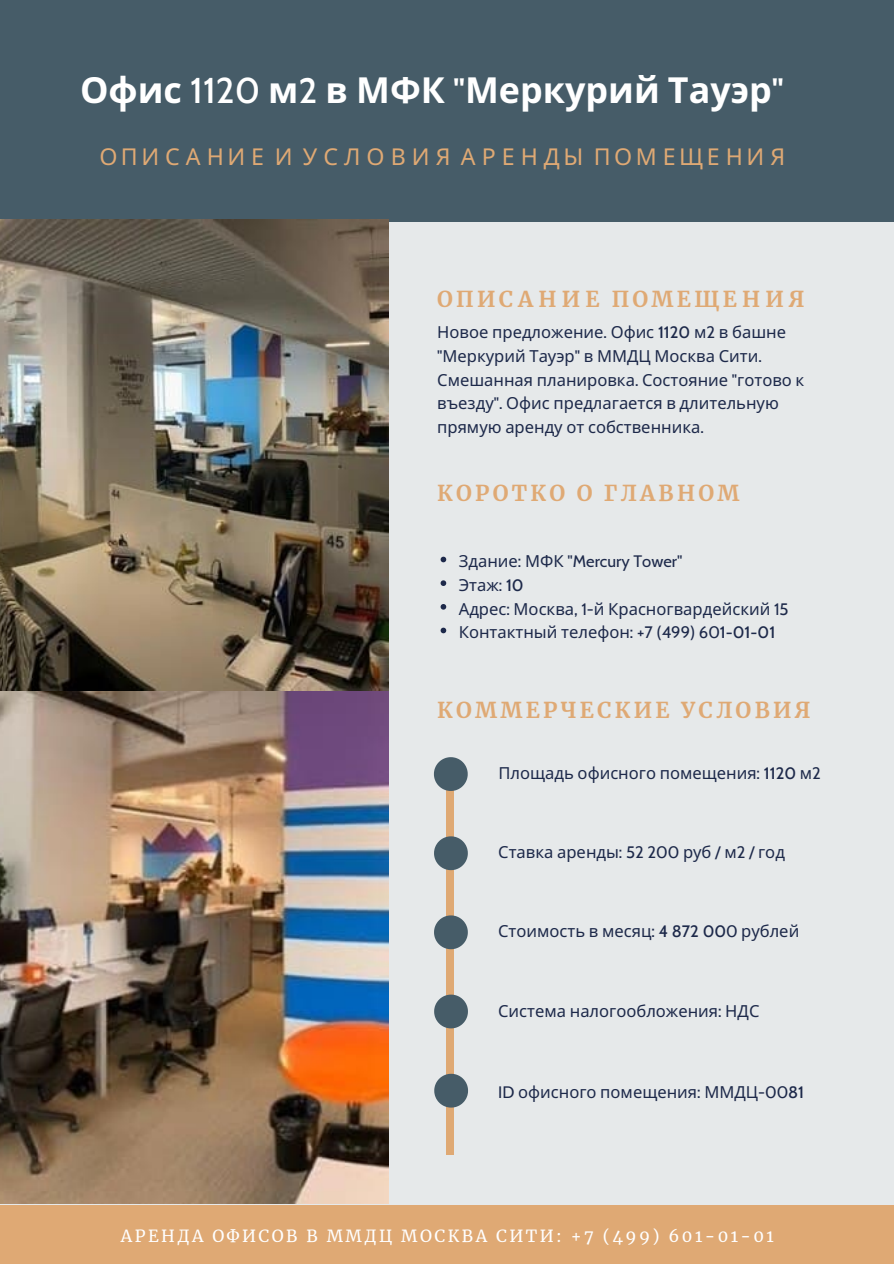
<style>
.page{position:relative;width:894px;height:1264px;background:#fff}
.page>*{position:absolute;margin:0;border:0;box-sizing:border-box;transform-origin:0 0}
.t1{font:700 35.85px "Noto Sans";color:#fff}
.t2{font:23.25px "Noto Sans";letter-spacing:.26em;color:#dfa974}
.t3{font:700 21.6px "Merriweather";letter-spacing:.15em;color:#dfa974}
.t4{font:16.5px/23.7px "Noto Sans";color:#1d294a}
.t5{font:16.5px "Merriweather";letter-spacing:.15em;color:#fff}
.s1{font-family:"Cabin";font-weight:500}
.s2{font-family:"Cabin"}
</style>
<div class="page">
<div style="left:0;top:0;width:893px;height:1263px;background:#e6e9ea"></div>
<div style="left:0;top:1205px;width:893px;height:58px;background:#dfa974"></div>
<div style="left:0;top:0;width:893px;height:222px;background:#465c68"></div>
<div style="left:446px;top:778px;width:7px;height:376px;background:#dfa974"></div>
<svg style="left:434px;top:757px;width:33px;height:34px"></svg>
<svg style="left:434px;top:836px;width:33px;height:34px"></svg>
<svg style="left:434px;top:915px;width:33px;height:34px"></svg>
<svg style="left:434px;top:994px;width:34px;height:34px"></svg>
<svg style="left:434px;top:1073px;width:34px;height:34px"></svg>
<svg style="left:440px;top:556px;width:6px;height:6px"></svg>
<svg style="left:440px;top:580px;width:6px;height:6px"></svg>
<svg style="left:440px;top:604px;width:6px;height:5px"></svg>
<svg style="left:440px;top:627px;width:6px;height:6px"></svg>
<img style="left:0;top:219px;width:388px;height:984px">
<p class="t1" style="left:80px;top:64px;width:705px">Офис <span class="s1">1120</span> м<span class="s1">2</span> в МФК <span class="s1">"</span>Меркурий Тауэр<span class="s1">"</span></p>
<p class="t2" style="left:99px;top:140px;width:687px">ОПИСАНИЕ И УСЛОВИЯ АРЕНДЫ ПОМЕЩЕНИЯ</p>
<p class="t3" style="left:437px;top:285px;width:369px">ОПИС А Н И Е ПОМЕЩЕ Н И Я</p>
<p class="t4" style="left:437px;top:320px;width:368px">Новое предложение<span class="s2">.</span> Офис <span class="s1">1120</span> м<span class="s2">2</span> в башне <span class="s2">"</span>Меркурий Тауэр<span class="s2">"</span> в ММДЦ Москва Сити<span class="s2">.<br></span>Смешанная планировка<span class="s2">.</span> Состояние <span class="s2">"</span>готово к въезду<span class="s2">".</span> Офис предлагается в длительную прямую аренду от собственника<span class="s2">.</span></p>
<p class="t3" style="left:437px;top:480px;width:304px">К О Р О Т К О О Г Л А ВНОМ</p>
<p class="t4" style="left:458px;top:549px;width:331px">Здание<span class="s2">:</span> МФК <span class="s2">"Mercury Tower"<br></span>Этаж<span class="s2">:</span> <span class="s1">10<br></span>Адрес<span class="s2">:</span> Москва<span class="s2">, 1-</span>й Красногвардейский <span class="s2">15<br></span>Контактный телефон<span class="s2">: +7 (499) 60</span><span class="s1">1-01-01</span></p>
<p class="t3" style="left:437px;top:697px;width:375px">КОММЕРЧЕСКИЕ УСЛОВИЯ</p>
<p class="t4" style="left:498px;top:760px;width:324px">Площадь офисного помещения<span class="s2">:</span> <span class="s1">1120</span> м<span class="s2">2</span></p>
<p class="t4" style="left:498px;top:840px;width:288px">Ставка аренды<span class="s2">: 52 200</span> руб <span class="s2">/</span> м<span class="s2">2 /</span> год</p>
<p class="t4" style="left:498px;top:919px;width:302px">Стоимость в месяц<span class="s2">:</span> <span class="s1">4 872 00</span><span class="s2">0</span> рублей</p>
<p class="t4" style="left:498px;top:998px;width:263px">Система налогообложения<span class="s2">:</span> НДС</p>
<p class="t4" style="left:498px;top:1079px;width:307px"><span class="s2">ID</span> офисного помещения<span class="s2">:</span> ММДЦ<span class="s2">-00</span><span class="s1">81</span></p>
<p class="t5" style="left:121px;top:1225px;width:654px">АРЕНДА ОФИСОВ В ММДЦ МОСКВА СИТИ: +7 (499) 601-01-01</p>
</div>
